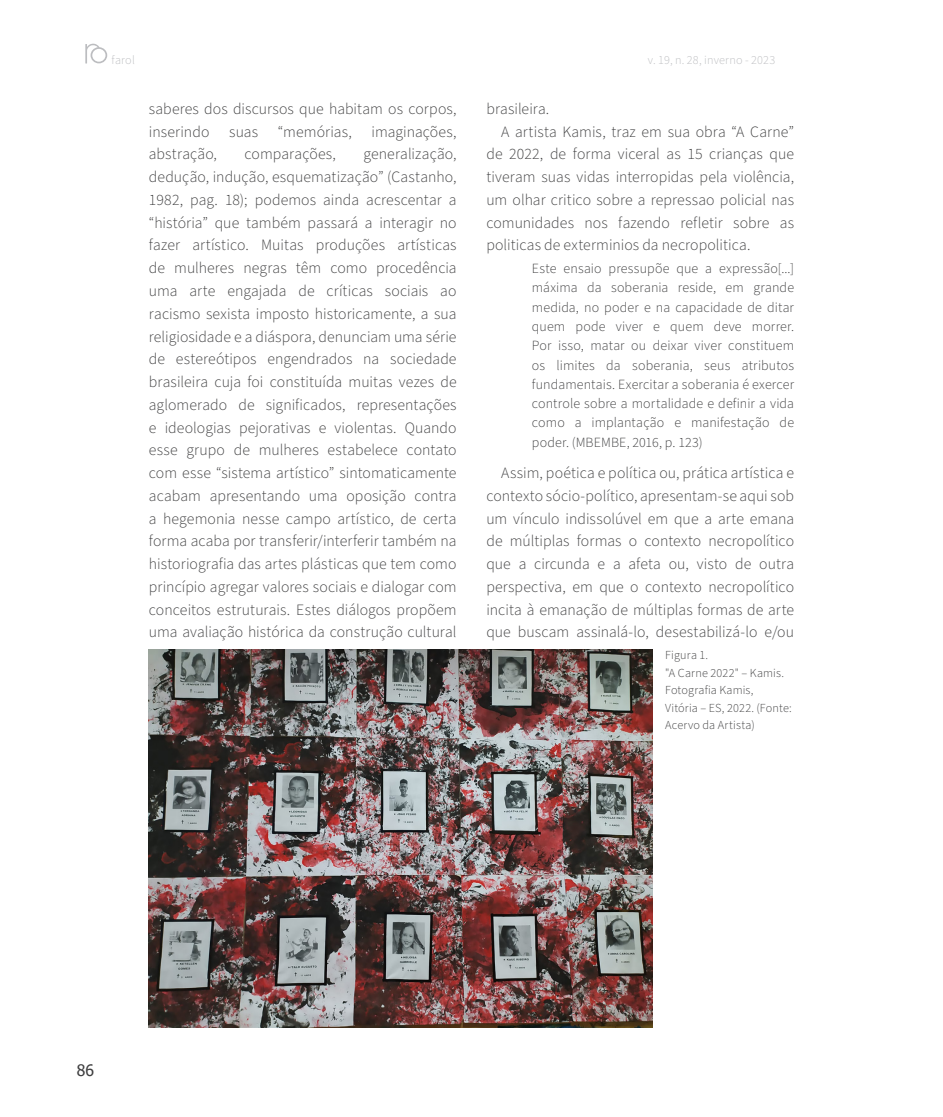
<style>
.page{position:relative;width:943px;height:1117px;background:#fff}
.page>*{position:absolute;margin:0;border:0;box-sizing:border-box;transform-origin:0 0}
.Texto_corrido{font:300 15.75px/22.8px "Source Sans Pro";letter-spacing:.005em;color:#3e3e3f;text-align:justify}
.t1{font:15.75px "Tahoma";color:#3e3e3f}
.Citação{font:300 14px/19.2px "Source Sans Pro";letter-spacing:.01em;color:#3e3e3f;text-align:justify}
.Legenda_Foto{font:300 12.25px/17.5px "Source Sans Pro";letter-spacing:.015em;color:#3e3e3f}
.t2{font:300 12.25px "Source Sans Pro";letter-spacing:.015em;color:#bcbdc0}
</style>
<div class="page">
<svg style="left:85px;top:44px;width:22px;height:19px"></svg>
<img style="left:149px;top:649px;width:503px;height:378px">
<p class="t2" style="left:112px;top:51px;width:25px">farol</p>
<p class="t2" style="left:648px;top:52px;width:129px">v. 19, n. 28, inverno - 2023</p>
<p class="Texto_corrido" style="left:149px;top:98px;width:309px">saberes dos discursos que habitam os corpos, inserindo</p>
<p class="Texto_corrido" style="left:486px;top:98px;width:64px">brasileira.</p>
<p class="Texto_corrido" style="left:486px;top:120px;width:309px;text-indent:15px">A artista Kamis, traz em sua obra “A Carne” de 2022, de forma viceral as 15 crianças que tiveram suas vidas interropidas pela violência, um olhar critico sobre a repressao policial nas comunidades nos fazendo refletir sobre as politicas de exterminios da necropolitica.</p>
<p class="Citação" style="left:532px;top:259px;width:264px">Este ensaio pressupõe que a expressão[...] máxima da soberania reside, em grande medida, no poder e na capacidade de ditar quem pode viver e quem deve morrer.<br>Por isso, matar ou deixar viver constituem os limites da soberania, seus atributos fundamentais. Exercitar a soberania é exercer controle sobre a mortalidade e definir a vida como a implantação e manifestação de poder. (MBEMBE, 2016, p. 123)</p>
<p class="Texto_corrido" style="left:486px;top:462px;width:309px;text-indent:15px">Assim, poética e política ou, prática artística e contexto sócio-político, apresentam-se aqui sob um vínculo indissolúvel em que a arte emana de múltiplas formas o contexto necropolítico que a circunda e a afeta ou, visto de outra perspectiva, em que o contexto necropolítico incita à emanação de múltiplas formas de arte que buscam assinalá-lo, desestabilizá-lo e/ou</p>
<p class="Legenda_Foto" style="left:665px;top:646px;width:45px">Figura 1.</p>
<p class="Legenda_Foto" style="left:665px;top:664px;width:128px">"A Carne 2022" – Kamis.<br>Fotografia Kamis,<br>Vitória – ES, 2022. (Fonte:<br>Acervo da Artista)</p>
<p class="Texto_corrido" style="left:229px;top:120px;width:30px">suas</p>
<p class="Texto_corrido" style="left:278px;top:120px;width:75px">“memórias,</p>
<p class="Texto_corrido" style="left:371px;top:120px;width:86px">imaginações,</p>
<p class="Texto_corrido" style="left:149px;top:143px;width:309px;text-indent:215px">generalização, dedução, indução, esquematização” (Castanho, 1982, pag. 18); podemos ainda acrescentar a “história” que também passará a interagir no fazer artístico. Muitas produções artísticas de mulheres negras têm como procedência uma arte engajada de críticas sociais ao racismo sexista imposto historicamente, a sua religiosidade e a diáspora, denunciam uma série de estereótipos engendrados na sociedade brasileira cuja foi constituída muitas vezes de aglomerado de significados, representações e ideologias pejorativas e violentas. Quando esse grupo de mulheres estabelece contato com esse “sistema artístico” sintomaticamente acabam apresentando uma oposição contra a hegemonia nesse campo artístico, de certa forma acaba por transferir/interferir também na historiografia das artes plásticas que tem como princípio agregar valores sociais e dialogar com conceitos estruturais. Estes diálogos propõem uma avaliação histórica da construção cultural</p>
<p class="Texto_corrido" style="left:149px;top:143px;width:70px">abstração,</p>
<p class="Texto_corrido" style="left:244px;top:143px;width:93px">comparações,</p>
<p class="t1" style="left:77px;top:1059px;width:19px">86</p>
</div>
